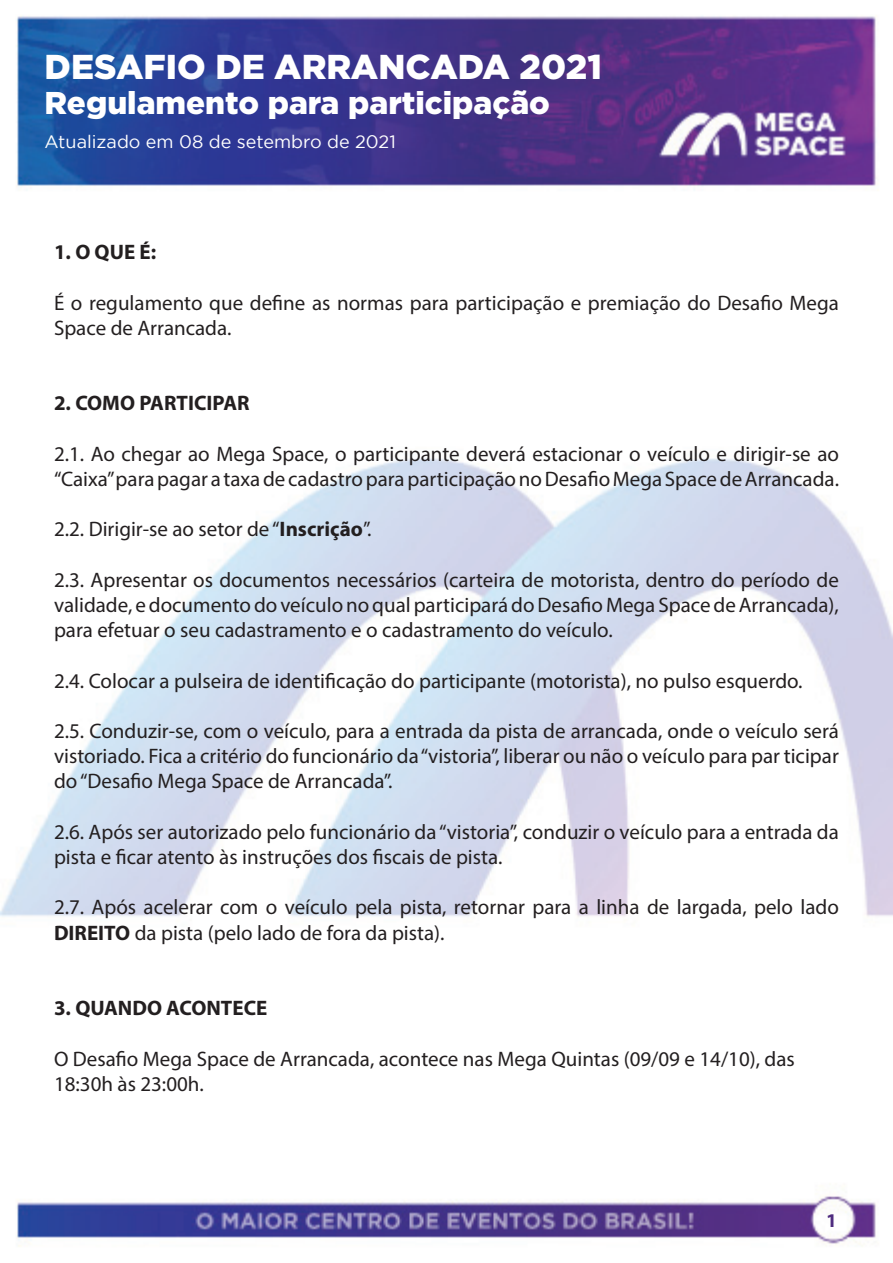
<style>
.page{position:relative;width:893px;height:1263px;background:#fff}
.page>*{position:absolute;margin:0;border:0;box-sizing:border-box;transform-origin:0 0}
.t1{font:900 34.5px "Gotham";color:#fff}
.t2{font:900 31.5px "Gotham";color:#fff}
.t3{font:21px/25.2px "Myriad Pro";color:#231f20}
.t4{font:700 21px "Myriad Pro";color:#231f20}
.t5{font:700 19.5px "Myriad Pro";color:#4f2c7f}
.t6{font:18px "Gotham";color:#fff}
.s1{font-weight:700}
</style>
<div class="page">
<img style="left:0;top:16px;width:893px;height:1231px">
<h1 class="t1" style="left:45px;top:47px;width:559px">DESAFIO DE ARRANCADA 2021</h1>
<h2 class="t2" style="left:45px;top:84px;width:507px">Regulamento para participação</h2>
<p class="t6" style="left:45px;top:132px;width:353px">Atualizado em 08 de setembro de 2021</p>
<p class="t4" style="left:54px;top:238px;width:104px">1. O QUE É:</p>
<p class="t3" style="left:54px;top:290px;width:786px">É o regulamento que define as normas para participação e premiação do Desafio Mega<br>Space de Arrancada.</p>
<p class="t4" style="left:54px;top:390px;width:197px">2. COMO PARTICIPAR</p>
<p class="t3" style="left:54px;top:441px;width:786px">2.1. Ao chegar ao Mega Space, o participante deverá estacionar o veículo e dirigir-se ao “Caixa” para pagar a taxa de cadastro para participação no Desafio Mega Space de Arrancada.</p>
<p class="t3" style="left:54px;top:516px;width:319px">2.2. Dirigir-se ao setor de “<span class="s1">Inscrição</span>”.</p>
<p class="t3" style="left:54px;top:567px;width:786px;text-align:justify">2.3. Apresentar os documentos necessários (carteira de motorista, dentro do período de validade, e documento do veículo no qual participará do Desafio Mega Space de Arrancada), para efetuar o seu cadastramento e o cadastramento do veículo.</p>
<p class="t3" style="left:54px;top:668px;width:750px">2.4. Colocar a pulseira de identificação do participante (motorista), no pulso esquerdo.</p>
<p class="t3" style="left:54px;top:718px;width:786px;text-align:justify">2.5. Conduzir-se, com o veículo, para a entrada da pista de arrancada, onde o veículo será vistoriado. Fica a critério do funcionário da “vistoria”, liberar ou não o veículo para par ticipar do “Desafio Mega Space de Arrancada”.</p>
<p class="t3" style="left:54px;top:819px;width:786px">2.6. Após ser autorizado pelo funcionário da “vistoria”, conduzir o veículo para a entrada da pista e ficar atento às instruções dos fiscais de pista.</p>
<p class="t3" style="left:54px;top:894px;width:786px">2.7. Após acelerar com o veículo pela pista, retornar para a linha de largada, pelo lado<br><span class="s1">DIREITO</span> da pista (pelo lado de fora da pista).</p>
<p class="t4" style="left:54px;top:994px;width:215px">3. QUANDO ACONTECE</p>
<p class="t3" style="left:54px;top:1046px;width:742px">O Desafio Mega Space de Arrancada, acontece nas Mega Quintas (09/09 e 14/10), das<br>18:30h às 23:00h.</p>
<p class="t5" style="left:826px;top:1207px;width:12px">1</p>
</div>
